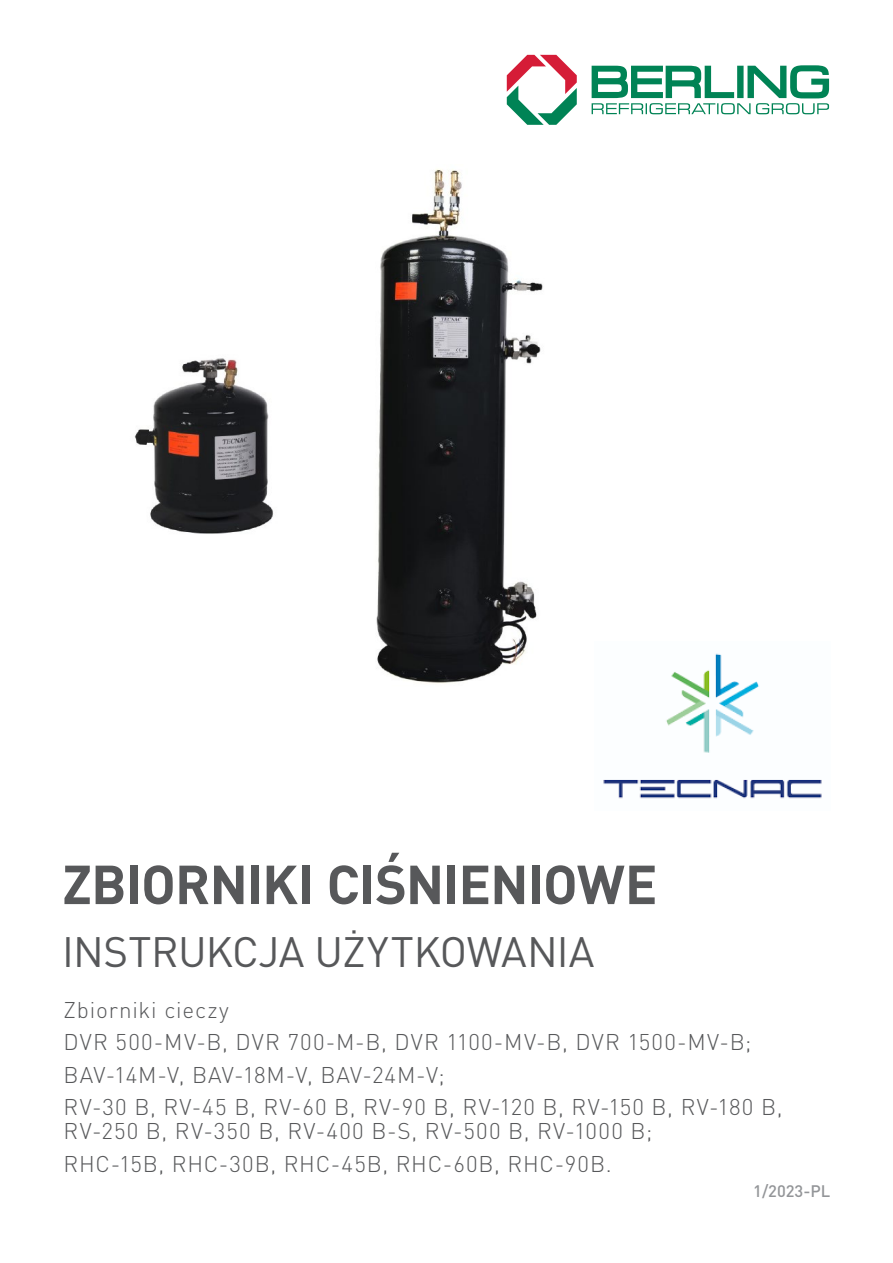
<style>
.page{position:relative;width:893px;height:1263px;background:#fff}
.page>*{position:absolute;margin:0;border:0;box-sizing:border-box;transform-origin:0 0}
.t1{font:700 54px "DIN Pro";letter-spacing:-.02em;color:#57585a}
.t2{font:42px "DIN Pro";letter-spacing:-.01em;color:#57585a}
.t3{font:300 22.5px/24px "DIN Pro";letter-spacing:.05em;color:#57585a}
.t4{font:500 16.5px "DIN Pro";color:#939598}
</style>
<div class="page">
<svg style="left:592px;top:65px;width:237px;height:49px"></svg>
<svg style="left:507px;top:55px;width:70px;height:70px"></svg>
<img style="left:603px;top:653px;width:219px;height:146px">
<img style="left:134px;top:169px;width:409px;height:515px">
<p class="t1" style="left:62px;top:848px;width:597px">ZBIORNIKI CIŚNIENIOWE</p>
<p class="t2" style="left:62px;top:923px;width:534px">INSTRUKCJA UŻYTKOWANIA</p>
<p class="t3" style="left:64px;top:997px;width:167px">Zbiorniki cieczy</p>
<p class="t3" style="left:64px;top:1029px;width:689px">DVR 500-MV-B, DVR 700-M-B, DVR 1100-MV-B, DVR 1500-MV-B;</p>
<p class="t3" style="left:64px;top:1062px;width:382px">BAV-14M-V, BAV-18M-V, BAV-24M-V;</p>
<p class="t3" style="left:64px;top:1094px;width:720px">RV-30 B, RV-45 B, RV-60 B, RV-90 B, RV-120 B, RV-150 B, RV-180 B,<br>RV-250 B, RV-350 B, RV-400 B-S, RV-500 B, RV-1000 B;</p>
<p class="t3" style="left:64px;top:1151px;width:550px">RHC-15B, RHC-30B, RHC-45B, RHC-60B, RHC-90B.</p>
<p class="t4" style="left:753px;top:1180px;width:79px">1/2023-PL</p>
</div>
